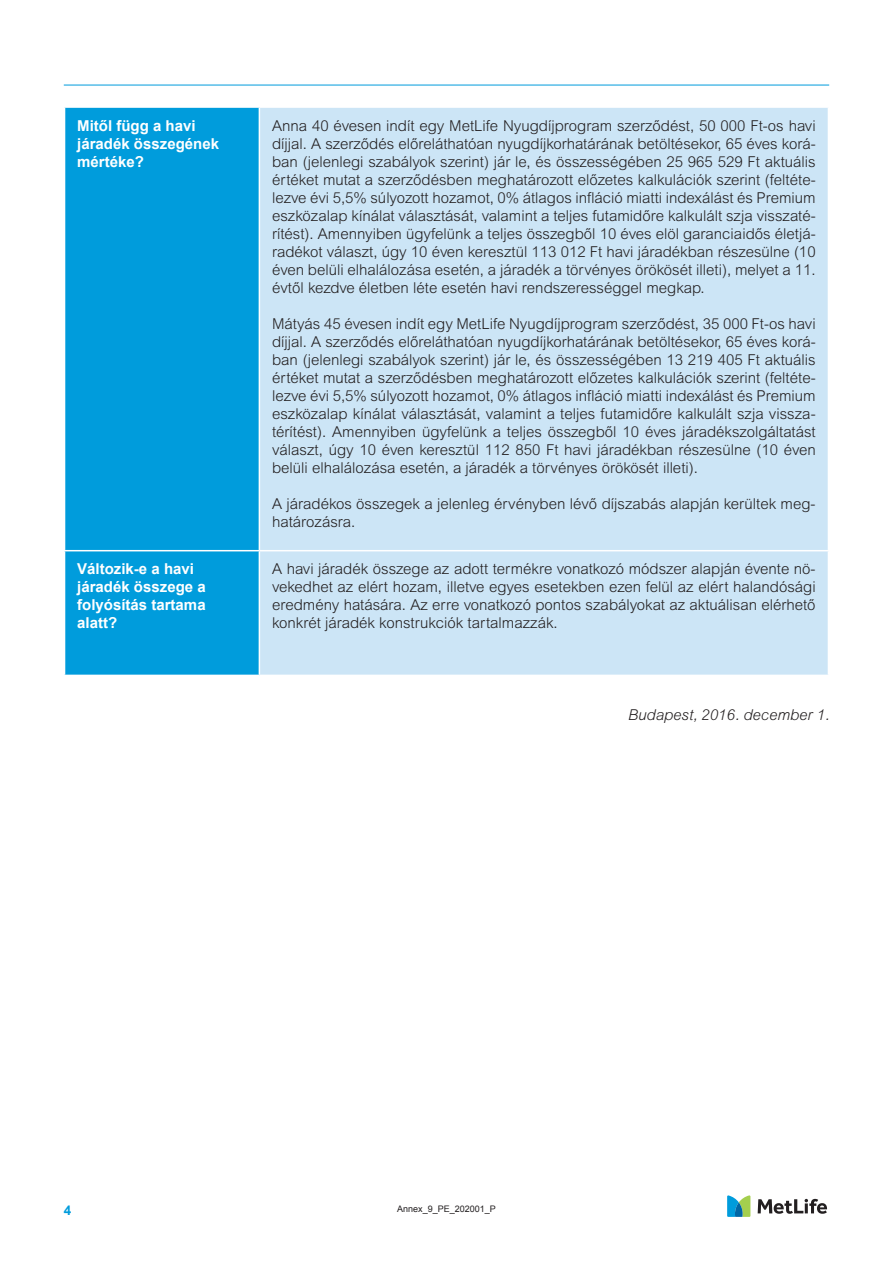
<style>
.page{position:relative;width:893px;height:1263px;background:#fff}
.page>*{position:absolute;margin:0;border:0;box-sizing:border-box;transform-origin:0 0}
.t1{font:300 15px/18px "Arial MT Std";color:#231f20;text-align:justify}
.t2{font:700 15px/18px "Arial";color:#fff}
.t3{font:italic 300 15px "Arial MT Std";color:#231f20}
.t4{font:700 13.5px "Arial";color:#009cdc}
.t5{font:9px "Arial";color:#231f20}
</style>
<div class="page">
<hr style="left:64px;top:85px;width:765px;height:1px;background:#009cdc">
<svg style="left:758px;top:1199px;width:69px;height:15px"></svg>
<svg style="left:727px;top:1195px;width:23px;height:22px"></svg>
<div style="left:65px;top:108px;width:194px;height:567px;background:#009cdc"></div>
<div style="left:260px;top:108px;width:568px;height:567px;background:#cce5f6"></div>
<hr style="left:64px;top:550px;width:195px;height:1px;background:#fff">
<hr style="left:259px;top:550px;width:570px;height:1px;background:#fff">
<p class="t2" style="left:77px;top:117px;width:143px">Mitől függ a havi járadék összegének mértéke?</p>
<p class="t1" style="left:272px;top:117px;width:545px">Anna 40 évesen indít egy MetLife Nyugdíjprogram szerződést, 50 000 Ft-os havi díjjal. A szerződés előreláthatóan nyugdíjkorhatárának betöltésekor, 65 éves korá&shy;ban (jelenlegi szabályok szerint) jár le, és összességében 25 965 529 Ft aktuális értéket mutat a szerződésben meghatározott előzetes kalkulációk szerint (feltéte&shy;lezve évi 5,5% súlyozott hozamot, 0% átlagos infláció miatti indexálást és Premium eszközalap kínálat választását, valamint a teljes futamidőre kalkulált szja visszaté&shy;rítést). Amennyiben ügyfelünk a teljes összegből 10 éves elöl garanciaidős életjá&shy;radékot választ, úgy 10 éven keresztül 113 012 Ft havi járadékban részesülne (10 éven belüli elhalálozása esetén, a járadék a törvényes örökösét illeti), melyet a 11. évtől kezdve életben léte esetén havi rendszerességgel megkap.</p>
<p class="t1" style="left:272px;top:315px;width:545px">Mátyás 45 évesen indít egy MetLife Nyugdíjprogram szerződést, 35 000 Ft-os havi díjjal. A szerződés előreláthatóan nyugdíjkorhatárának betöltésekor, 65 éves korá&shy;ban (jelenlegi szabályok szerint) jár le, és összességében 13 219 405 Ft aktuális értéket mutat a szerződésben meghatározott előzetes kalkulációk szerint (feltéte&shy;lezve évi 5,5% súlyozott hozamot, 0% átlagos infláció miatti indexálást és Premium eszközalap kínálat választását, valamint a teljes futamidőre kalkulált szja vissza&shy;térítést). Amennyiben ügyfelünk a teljes összegből 10 éves járadékszolgáltatást választ, úgy 10 éven keresztül 112 850 Ft havi járadékban részesülne (10 éven belüli elhalálozása esetén, a járadék a törvényes örökösét illeti).</p>
<p class="t1" style="left:272px;top:495px;width:545px">A járadékos összegek a jelenleg érvényben lévő díjszabás alapján kerültek meg&shy;határozásra.</p>
<p class="t2" style="left:77px;top:560px;width:130px">Változik-e a havi járadék összege a folyósítás tartama alatt?</p>
<p class="t1" style="left:272px;top:560px;width:545px">A havi járadék összege az adott termékre vonatkozó módszer alapján évente nö&shy;vekedhet az elért hozam, illetve egyes esetekben ezen felül az elért halandósági eredmény hatására. Az erre vonatkozó pontos szabályokat az aktuálisan elérhető konkrét járadék konstrukciók tartalmazzák.</p>
<p class="t3" style="left:628px;top:706px;width:202px">Budapest, 2016. december 1.</p>
<p class="t4" style="left:64px;top:1201px;width:9px">4</p>
<p class="t5" style="left:397px;top:1202px;width:100px">Annex_9_PE_202001_P</p>
</div>
